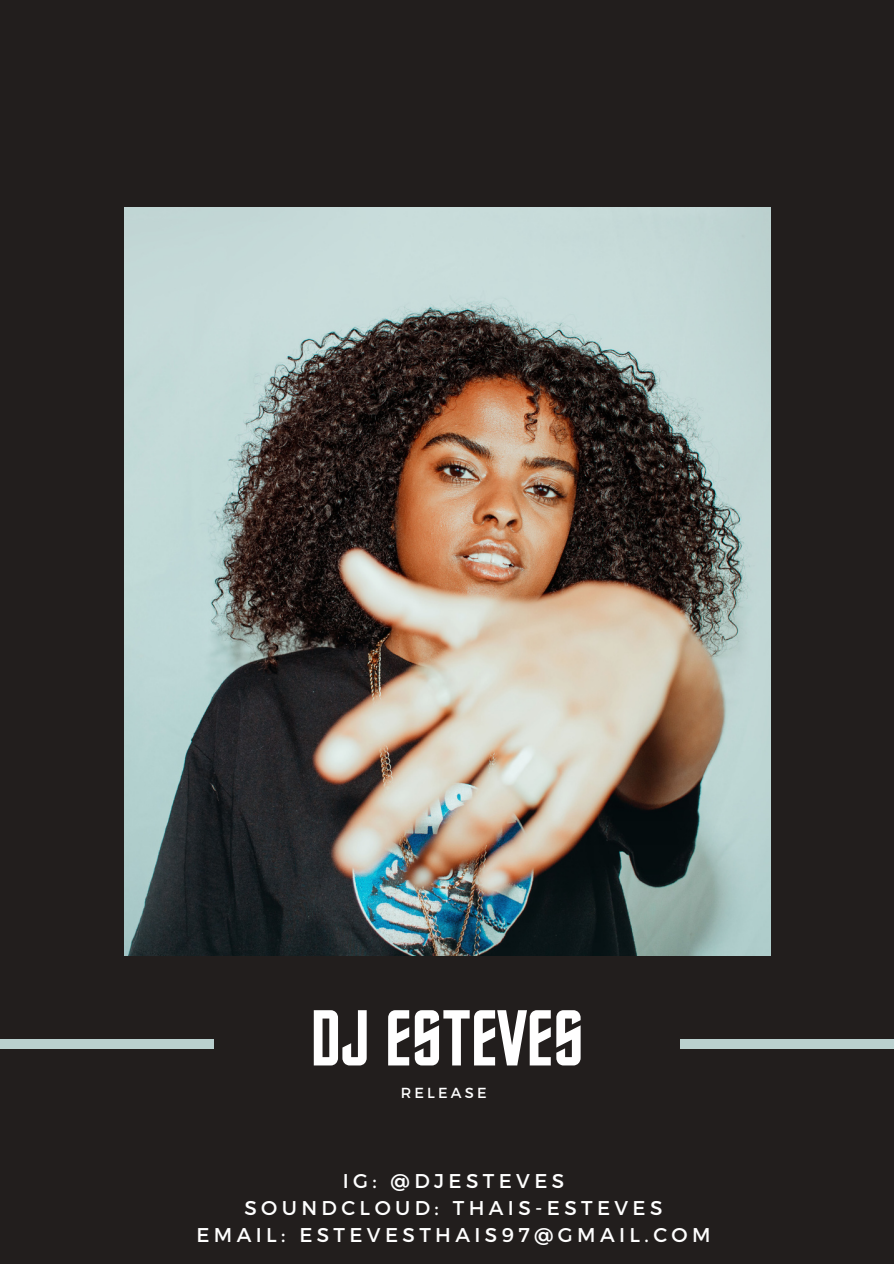
<style>
.page{position:relative;width:894px;height:1264px;background:#fff}
.page>*{position:absolute;margin:0;border:0;box-sizing:border-box;transform-origin:0 0}
.t1{font:79.5px "Horta";color:#fff}
.t2{font:19.95px "Montserrat";letter-spacing:.22em;color:#fff}
.t3{font:14.55px "Montserrat";letter-spacing:.22em;color:#fff}
</style>
<div class="page">
<div style="left:0;top:0;width:893px;height:1263px;background:#221e1d"></div>
<img style="left:125px;top:208px;width:645px;height:748px">
<div style="left:0;top:1039px;width:214px;height:9px;background:#b9d0ce"></div>
<div style="left:680px;top:1039px;width:213px;height:9px;background:#b9d0ce"></div>
<p class="t1" style="left:310px;top:1005px;width:274px">DJ ESTEVES</p>
<p class="t3" style="left:400px;top:1083px;width:87px">RELEASE</p>
<p class="t2" style="left:342px;top:1167px;width:223px">IG: @DJESTEVES</p>
<p class="t2" style="left:244px;top:1194px;width:419px">SOUNDCLOUD: THAIS-ESTEVES</p>
<p class="t2" style="left:196px;top:1221px;width:515px">EMAIL: ESTEVESTHAIS97@GMAIL.COM</p>
</div>
